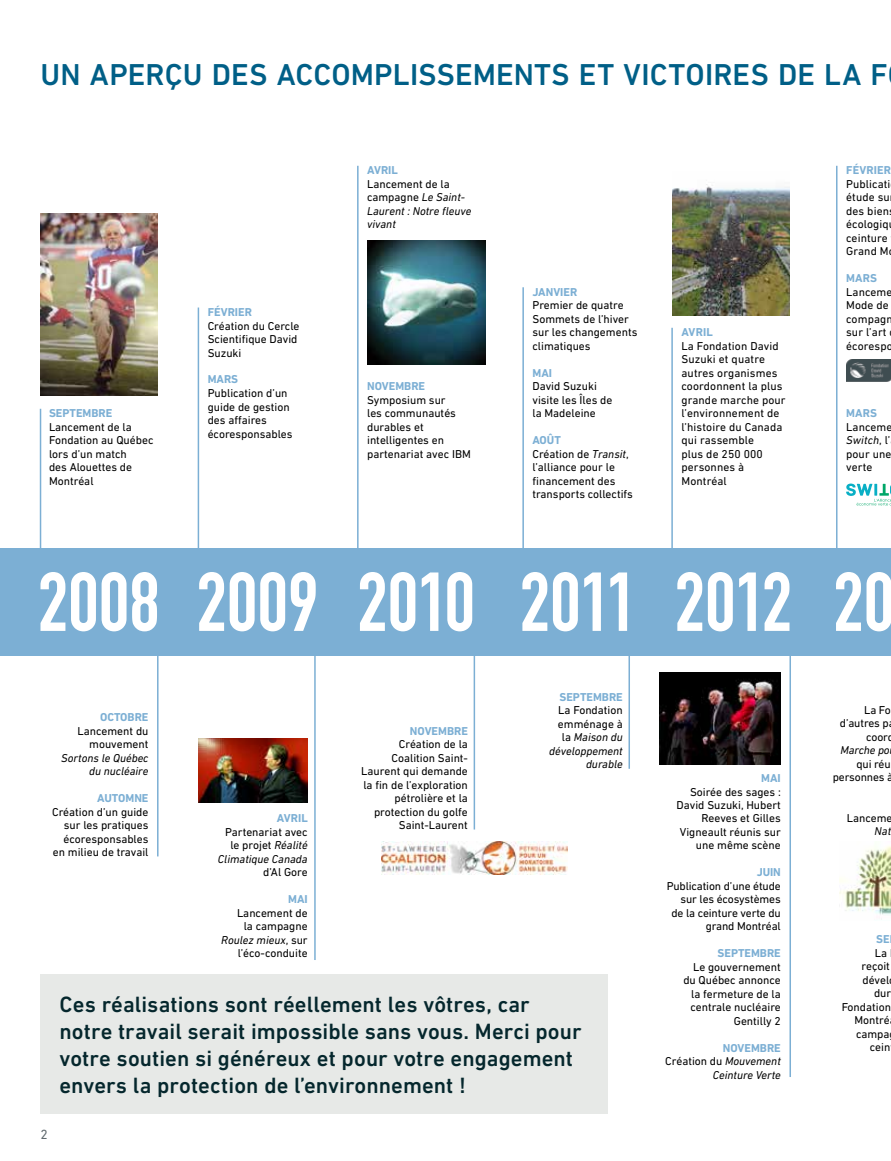
<style>
.page{position:relative;width:891px;height:1161px;background:#fff}
.page>*{position:absolute;margin:0;border:0;box-sizing:border-box;transform-origin:0 0}
.t1{font:500 30.75px "DIN Next LT Pro";letter-spacing:.005em;color:#005f87}
.t2{font:500 22.5px/27px "DIN Next LT Pro";letter-spacing:.005em;color:#05272d}
.t3{font:13.5px "DIN Next LT Pro";color:#616a6f}
.t4{font:11.7px/13.5px "DIN Next LT Pro";color:#000}
.t5{font:italic 11.7px/13.5px "DIN Next LT Pro";color:#000;text-align:right}
.t6{font:700 11.7px "DIN Next LT Pro";color:#7cafd4}
.s1{font-style:normal}
.s2{font-weight:700;color:#7cafd4}
.s3{font-style:italic}
.s4{font-weight:700;font-style:normal;color:#7cafd4}
</style>
<div class="page">
<div style="left:40px;top:975px;width:568px;height:139px;background:#e7e9e7"></div>
<img style="left:367px;top:241px;width:118px;height:124px">
<hr style="left:157px;top:614px;width:2px;height:242px;background:#7cafd4">
<hr style="left:314px;top:614px;width:2px;height:346px;background:#7cafd4">
<hr style="left:474px;top:614px;width:1px;height:216px;background:#7cafd4">
<hr style="left:629px;top:614px;width:1px;height:155px;background:#7cafd4">
<hr style="left:790px;top:614px;width:1px;height:463px;background:#7cafd4">
<div style="left:0;top:548px;width:891px;height:108px;background:#7cafd4"></div>
<svg style="left:40px;top:572px;width:117px;height:59px"></svg>
<svg style="left:522px;top:572px;width:105px;height:59px"></svg>
<svg style="left:199px;top:572px;width:117px;height:59px"></svg>
<svg style="left:677px;top:572px;width:113px;height:59px"></svg>
<svg style="left:360px;top:572px;width:112px;height:59px"></svg>
<svg style="left:836px;top:572px;width:55px;height:59px"></svg>
<img style="left:41px;top:214px;width:116px;height:181px">
<hr style="left:40px;top:409px;width:1px;height:142px;background:#7cafd4">
<img style="left:673px;top:184px;width:117px;height:132px">
<hr style="left:671px;top:328px;width:2px;height:223px;background:#7cafd4">
<hr style="left:836px;top:166px;width:2px;height:385px;background:#7cafd4">
<hr style="left:198px;top:308px;width:1px;height:247px;background:#7cafd4">
<hr style="left:357px;top:166px;width:2px;height:389px;background:#7cafd4">
<hr style="left:522px;top:287px;width:2px;height:264px;background:#7cafd4">
<img style="left:199px;top:739px;width:109px;height:64px">
<img style="left:381px;top:841px;width:187px;height:34px">
<img style="left:660px;top:672px;width:121px;height:92px">
<img style="left:846px;top:359px;width:45px;height:23px">
<img style="left:840px;top:846px;width:51px;height:69px">
<svg style="left:846px;top:484px;width:45px;height:22px"></svg>
<h1 class="t1" style="left:40px;top:56px;width:849px">UN APERÇU DES ACCOMPLISSEMENTS ET VICTOIRES DE LA F</h1>
<p class="t6" style="left:49px;top:406px;width:65px">SEPTEMBRE</p>
<p class="t4" style="left:49px;top:420px;width:106px">Lancement de la<br>Fondation au Québec lors d’un match<br>des Alouettes de<br>Montréal</p>
<p class="t6" style="left:208px;top:305px;width:46px">FÉVRIER</p>
<p class="t4" style="left:208px;top:319px;width:93px">Création du Cercle<br>Scientifique David<br>Suzuki</p>
<p class="t6" style="left:208px;top:373px;width:32px">MARS</p>
<p class="t4" style="left:208px;top:386px;width:86px">Publication d’un guide de gestion des affaires écoresponsables</p>
<p class="t6" style="left:367px;top:163px;width:32px">AVRIL</p>
<p class="t5" style="left:367px;top:177px;width:106px;text-align:left"><span class="s1">Lancement de la campagne</span> Le Saint-<br>Laurent : Notre fleuve vivant</p>
<p class="t6" style="left:367px;top:379px;width:60px">NOVEMBRE</p>
<p class="t4" style="left:367px;top:393px;width:105px">Symposium sur<br>les communautés durables et intelligentes en partenariat avec IBM</p>
<p class="t6" style="left:532px;top:285px;width:46px">JANVIER</p>
<p class="t4" style="left:532px;top:299px;width:106px">Premier de quatre<br>Sommets de l’hiver sur les changements climatiques</p>
<p class="t6" style="left:532px;top:366px;width:21px">MAI</p>
<p class="t4" style="left:532px;top:380px;width:81px">David Suzuki visite les Îles de la Madeleine</p>
<p class="t4" style="left:532px;top:433px;width:102px"><span class="s2">AOÛT<br></span>Création de <span class="s3">Transit</span>, l’alliance pour le financement des transports collectifs</p>
<p class="t6" style="left:682px;top:325px;width:33px">AVRIL</p>
<p class="t4" style="left:682px;top:339px;width:106px">La Fondation David<br>Suzuki et quatre autres organismes coordonnent la plus grande marche pour l’environnement de l’histoire du Canada qui rassemble<br>plus de 250 000 personnes à<br>Montréal</p>
<p class="t6" style="left:846px;top:163px;width:46px">FÉVRIER</p>
<p class="t4" style="left:846px;top:177px;width:46px">Publicati étude su des bien écologiq ceinture<br>Grand M</p>
<p class="t6" style="left:846px;top:271px;width:32px">MARS</p>
<p class="t4" style="left:846px;top:285px;width:48px">Lanceme<br>Mode de compagn sur l’art écorespo</p>
<p class="t6" style="left:846px;top:406px;width:32px">MARS</p>
<p class="t4" style="left:846px;top:420px;width:48px">Lanceme<br><span class="s3">Switch</span>, l’ pour une verte</p>
<p class="t6" style="left:100px;top:710px;width:50px">OCTOBRE</p>
<p class="t4" style="left:78px;top:724px;width:72px;text-align:right">Lancement du mouvement</p>
<p class="t5" style="left:61px;top:751px;width:89px">Sortons le Québec du nucléaire</p>
<p class="t6" style="left:97px;top:791px;width:53px">AUTOMNE</p>
<p class="t4" style="left:52px;top:805px;width:98px;text-align:right">Création d’un guide sur les pratiques écoresponsables en milieu de travail</p>
<p class="t6" style="left:277px;top:811px;width:32px">AVRIL</p>
<p class="t4" style="left:218px;top:825px;width:91px;text-align:right">Partenariat avec le projet <span class="s3">Réalité<br>Climatique Canada</span></p>
<p class="t4" style="left:263px;top:865px;width:46px">d’Al Gore</p>
<p class="t6" style="left:288px;top:892px;width:21px">MAI</p>
<p class="t4" style="left:221px;top:906px;width:88px;text-align:right">Lancement de<br>la campagne<br><span class="s3">Roulez mieux</span>, sur l’éco-conduite</p>
<p class="t6" style="left:410px;top:724px;width:60px">NOVEMBRE</p>
<p class="t4" style="left:361px;top:738px;width:108px;text-align:right">Création de la<br>Coalition Saint-<br>Laurent qui demande la fin de l’exploration pétrolière et la protection du golfe<br>Saint-Laurent</p>
<p class="t6" style="left:559px;top:690px;width:65px">SEPTEMBRE</p>
<p class="t5" style="left:549px;top:704px;width:75px"><span class="s1">La Fondation emménage à la</span> Maison du développement durable</p>
<p class="t3" style="left:40px;top:1127px;width:9px">2</p>
<h2 class="t2" style="left:60px;top:991px;width:524px">Ces réalisations sont réellement les vôtres, car notre travail serait impossible sans vous. Merci pour votre soutien si généreux et pour votre engagement envers la protection de l’environnement !</h2>
<p class="t6" style="left:761px;top:771px;width:21px">MAI</p>
<p class="t4" style="left:677px;top:785px;width:106px;text-align:right">Soirée des sages :<br>David Suzuki, Hubert<br>Reeves et Gilles<br>Vigneault réunis sur une même scène</p>
<p class="t6" style="left:757px;top:865px;width:26px">JUIN</p>
<p class="t4" style="left:667px;top:879px;width:116px;text-align:right">Publication d’une étude sur les écosystèmes de la ceinture verte du grand Montréal</p>
<p class="t6" style="left:718px;top:946px;width:65px">SEPTEMBRE</p>
<p class="t4" style="left:683px;top:960px;width:99px;text-align:right">Le gouvernement du Québec annonce la fermeture de la centrale nucléaire<br>Gentilly 2</p>
<p class="t5" style="left:665px;top:1041px;width:117px"><span class="s4">NOVEMBRE<br></span><span class="s1">Création du</span> Mouvement<br>Ceinture Verte</p>
<p class="t4" style="left:864px;top:703px;width:28px">La Fo</p>
<p class="t4" style="left:840px;top:716px;width:50px">d’autres p</p>
<p class="t4" style="left:866px;top:730px;width:29px">coord</p>
<p class="t5" style="left:841px;top:743px;width:51px">Marche po</p>
<p class="t4" style="left:833px;top:757px;width:62px;text-align:right">qui réu personnes à</p>
<p class="t4" style="left:847px;top:811px;width:47px">Lanceme</p>
<p class="t5" style="left:875px;top:824px;width:18px">Nat</p>
<p class="t6" style="left:876px;top:932px;width:15px">SE</p>
<p class="t4" style="left:875px;top:946px;width:14px">La</p>
<p class="t4" style="left:862px;top:959px;width:30px">reçoit</p>
<p class="t4" style="left:862px;top:973px;width:28px">dével</p>
<p class="t4" style="left:874px;top:986px;width:19px">dur</p>
<p class="t4" style="left:842px;top:1000px;width:51px">Fondation</p>
<p class="t4" style="left:854px;top:1013px;width:37px">Montré</p>
<p class="t4" style="left:856px;top:1027px;width:35px">campa</p>
<p class="t4" style="left:870px;top:1040px;width:22px">cein</p>
</div>
